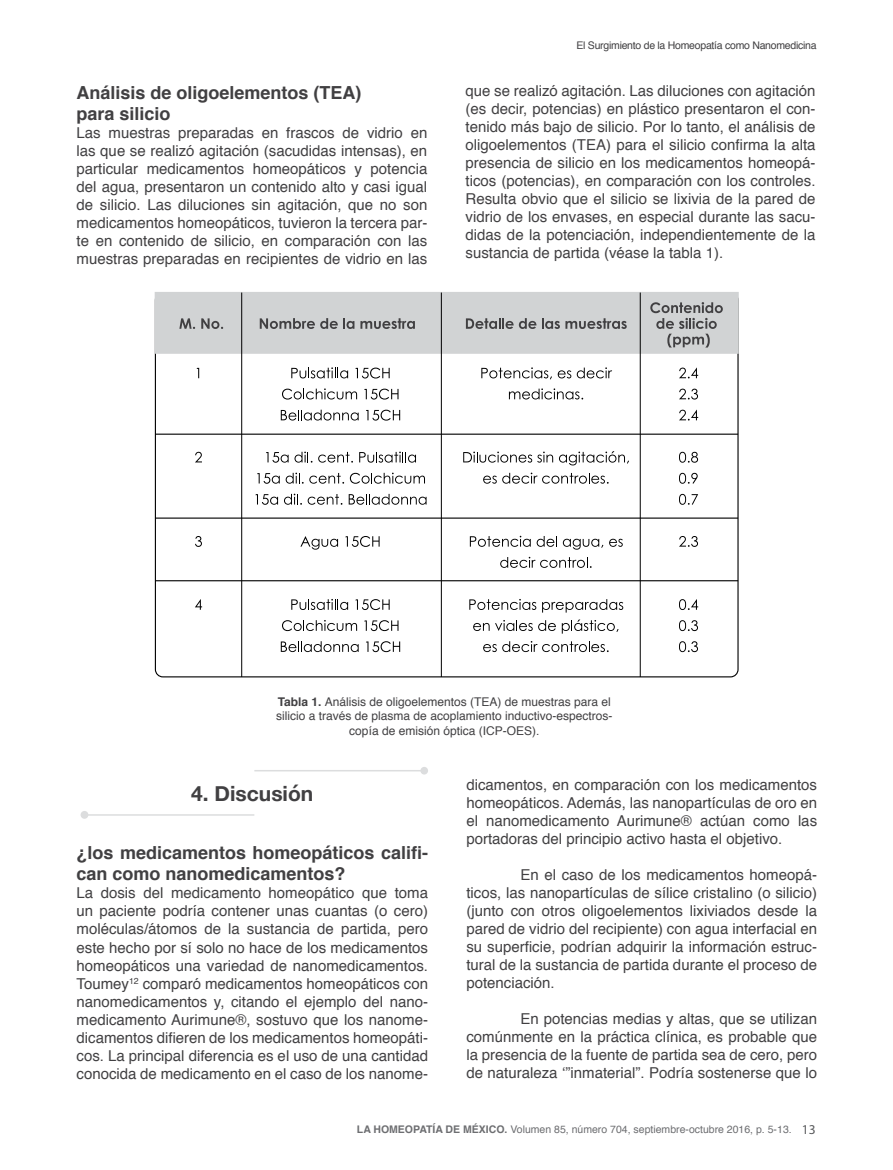
<style>
.page{position:relative;width:893px;height:1170px;background:#fff}
.page>*{position:absolute;margin:0;border:0;box-sizing:border-box;transform-origin:0 0}
.t1{font:700 21px "Helvetica Neue";color:#414042}
.t2{font:700 18px/21.6px "Helvetica";color:#414042}
.t3{font:15px/18px "Helvetica";color:#414042;text-align:justify}
.t4{font:12px/14.4px "Helvetica";color:#414042;text-align:center}
.t5{font:10.5px "Helvetica";color:#6d6e71}
.t6{font:10.5px "Helvetica";letter-spacing:-.025em;color:#414042}
.s1{font-weight:700}
.s2{font-family:"Myriad Pro";font-size:13.5px;color:#58595b}
</style>
<div class="page">
<div style="left:81px;top:810px;width:7px;height:8px;background:#dcddde;border-radius:50%"></div>
<hr style="left:84px;top:814px;width:170px;height:1px;background:#dcddde">
<div style="left:420px;top:766px;width:8px;height:8px;background:#dcddde;border-radius:50%"></div>
<hr style="left:254px;top:769px;width:170px;height:2px;background:#dcddde">
<div style="left:155px;top:292px;width:584px;height:62px;background:#d1d3d4"></div>
<hr style="left:241px;top:292px;width:1px;height:385px;background:#000">
<hr style="left:441px;top:292px;width:1px;height:385px;background:#000">
<hr style="left:640px;top:292px;width:1px;height:385px;background:#000">
<svg style="left:291px;top:367px;width:57px;height:11px"></svg>
<svg style="left:355px;top:367px;width:35px;height:11px"></svg>
<svg style="left:282px;top:388px;width:75px;height:11px"></svg>
<svg style="left:364px;top:388px;width:34px;height:11px"></svg>
<svg style="left:281px;top:409px;width:78px;height:11px"></svg>
<svg style="left:366px;top:409px;width:34px;height:11px"></svg>
<svg style="left:266px;top:451px;width:46px;height:11px"></svg>
<svg style="left:318px;top:452px;width:35px;height:10px"></svg>
<svg style="left:359px;top:451px;width:57px;height:11px"></svg>
<svg style="left:257px;top:473px;width:23px;height:10px"></svg>
<svg style="left:286px;top:472px;width:58px;height:11px"></svg>
<svg style="left:350px;top:472px;width:75px;height:11px"></svg>
<svg style="left:255px;top:494px;width:23px;height:10px"></svg>
<svg style="left:284px;top:493px;width:18px;height:11px"></svg>
<svg style="left:308px;top:494px;width:34px;height:10px"></svg>
<svg style="left:349px;top:494px;width:78px;height:10px"></svg>
<svg style="left:300px;top:536px;width:38px;height:13px"></svg>
<svg style="left:345px;top:536px;width:35px;height:11px"></svg>
<svg style="left:291px;top:599px;width:57px;height:11px"></svg>
<svg style="left:355px;top:599px;width:35px;height:11px"></svg>
<svg style="left:282px;top:620px;width:75px;height:11px"></svg>
<svg style="left:364px;top:620px;width:34px;height:11px"></svg>
<svg style="left:281px;top:641px;width:78px;height:11px"></svg>
<svg style="left:366px;top:641px;width:34px;height:11px"></svg>
<svg style="left:481px;top:367px;width:71px;height:12px"></svg>
<svg style="left:558px;top:370px;width:13px;height:8px"></svg>
<svg style="left:577px;top:367px;width:35px;height:11px"></svg>
<svg style="left:509px;top:388px;width:74px;height:11px"></svg>
<svg style="left:463px;top:451px;width:90px;height:11px"></svg>
<svg style="left:559px;top:451px;width:70px;height:14px"></svg>
<svg style="left:483px;top:472px;width:126px;height:11px"></svg>
<svg style="left:470px;top:535px;width:61px;height:12px"></svg>
<svg style="left:537px;top:536px;width:20px;height:11px"></svg>
<svg style="left:563px;top:538px;width:40px;height:11px"></svg>
<svg style="left:609px;top:538px;width:14px;height:9px"></svg>
<svg style="left:500px;top:556px;width:92px;height:12px"></svg>
<svg style="left:469px;top:599px;width:67px;height:11px"></svg>
<svg style="left:542px;top:599px;width:81px;height:13px"></svg>
<svg style="left:473px;top:620px;width:83px;height:11px"></svg>
<svg style="left:562px;top:619px;width:57px;height:14px"></svg>
<svg style="left:483px;top:641px;width:126px;height:11px"></svg>
<svg style="left:679px;top:367px;width:19px;height:11px"></svg>
<svg style="left:679px;top:388px;width:19px;height:11px"></svg>
<svg style="left:679px;top:409px;width:19px;height:11px"></svg>
<svg style="left:679px;top:452px;width:19px;height:10px"></svg>
<svg style="left:679px;top:473px;width:19px;height:10px"></svg>
<svg style="left:679px;top:494px;width:19px;height:10px"></svg>
<svg style="left:679px;top:536px;width:19px;height:11px"></svg>
<svg style="left:679px;top:599px;width:19px;height:11px"></svg>
<svg style="left:679px;top:620px;width:19px;height:11px"></svg>
<svg style="left:679px;top:641px;width:19px;height:11px"></svg>
<svg style="left:195px;top:452px;width:7px;height:10px"></svg>
<svg style="left:195px;top:536px;width:7px;height:11px"></svg>
<svg style="left:195px;top:599px;width:7px;height:10px"></svg>
<hr style="left:155px;top:433px;width:583px;height:1px;background:#000">
<hr style="left:155px;top:517px;width:583px;height:1px;background:#000">
<hr style="left:155px;top:580px;width:583px;height:1px;background:#000">
<svg style="left:260px;top:318px;width:94px;height:11px"></svg>
<svg style="left:360px;top:318px;width:55px;height:11px"></svg>
<svg style="left:179px;top:318px;width:16px;height:11px"></svg>
<svg style="left:201px;top:318px;width:22px;height:11px"></svg>
<svg style="left:466px;top:318px;width:70px;height:11px"></svg>
<svg style="left:542px;top:318px;width:85px;height:11px"></svg>
<svg style="left:650px;top:302px;width:73px;height:45px"></svg>
<p class="t2" style="left:77px;top:82px;width:287px">Análisis de oligoelementos (TEA) para silicio</p>
<p class="t3" style="left:77px;top:124px;width:352px">Las muestras preparadas en frascos de vidrio en las que se realizó agitación (sacudidas intensas), en particular medicamentos homeopáticos y potencia del agua, presentaron un contenido alto y casi igual de silicio. Las diluciones sin agitación, que no son medicamentos homeopáticos, tuvieron la tercera par&shy;te en contenido de silicio, en comparación con las muestras preparadas en recipientes de vidrio en las</p>
<p class="t6" style="left:576px;top:37px;width:242px">El Surgimiento de la Homeopatía como Nanomedicina</p>
<p class="t3" style="left:466px;top:82px;width:351px">que se realizó agitación. Las diluciones con agitación (es decir, potencias) en plástico presentaron el con&shy;tenido más bajo de silicio. Por lo tanto, el análisis de oligoelementos (TEA) para el silicio confirma la alta presencia de silicio en los medicamentos homeopá&shy;ticos (potencias), en comparación con los controles.<br>Resulta obvio que el silicio se lixivia de la pared de vidrio de los envases, en especial durante las sacu&shy;didas de la potenciación, independientemente de la sustancia de partida (véase la tabla 1).</p>
<p class="t4" style="left:276px;top:695px;width:338px"><span class="s1">Tabla 1.</span> Análisis de oligoelementos (TEA) de muestras para el silicio a través de plasma de acoplamiento inductivo-espectros&shy;copía de emisión óptica (ICP-OES).</p>
<h1 class="t1" style="left:191px;top:777px;width:124px">4. Discusión</h1>
<p class="t2" style="left:77px;top:841px;width:353px">¿los medicamentos homeopáticos califi&shy;can como nanomedicamentos?</p>
<p class="t3" style="left:77px;top:884px;width:353px">La dosis del medicamento homeopático que toma un paciente podría contener unas cuantas (o cero) moléculas/átomos de la sustancia de partida, pero este hecho por sí solo no hace de los medicamentos homeopáticos una variedad de nanomedicamentos.<br>Toumey<sup>12</sup> comparó medicamentos homeopáticos con nanomedicamentos y, citando el ejemplo del nano&shy;medicamento Aurimune®, sostuvo que los nanome&shy;dicamentos difieren de los medicamentos homeopáti&shy;cos. La principal diferencia es el uso de una cantidad conocida de medicamento en el caso de los nanome-</p>
<p class="t3" style="left:466px;top:776px;width:352px">dicamentos, en comparación con los medicamentos homeopáticos. Además, las nanopartículas de oro en el nanomedicamento Aurimune® actúan como las portadoras del principio activo hasta el objetivo.</p>
<p class="t3" style="left:466px;top:866px;width:352px;text-indent:54px">En el caso de los medicamentos homeopá&shy;ticos, las nanopartículas de sílice cristalino (o silicio) (junto con otros oligoelementos lixiviados desde la pared de vidrio del recipiente) con agua interfacial en su superficie, podrían adquirir la información estruc&shy;tural de la sustancia de partida durante el proceso de potenciación.</p>
<p class="t3" style="left:466px;top:1010px;width:352px;text-indent:54px">En potencias medias y altas, que se utilizan comúnmente en la práctica clínica, es probable que la presencia de la fuente de partida sea de cero, pero de naturaleza ‘”inmaterial”. Podría sostenerse que lo</p>
<p class="t5" style="left:357px;top:1120px;width:460px"><span class="s1">LA HOMEOPATÍA DE MÉXICO.</span> Volumen 85, número 704, septiembre-octubre 2016, p. 5-13. <span class="s2">13</span></p>
</div>
